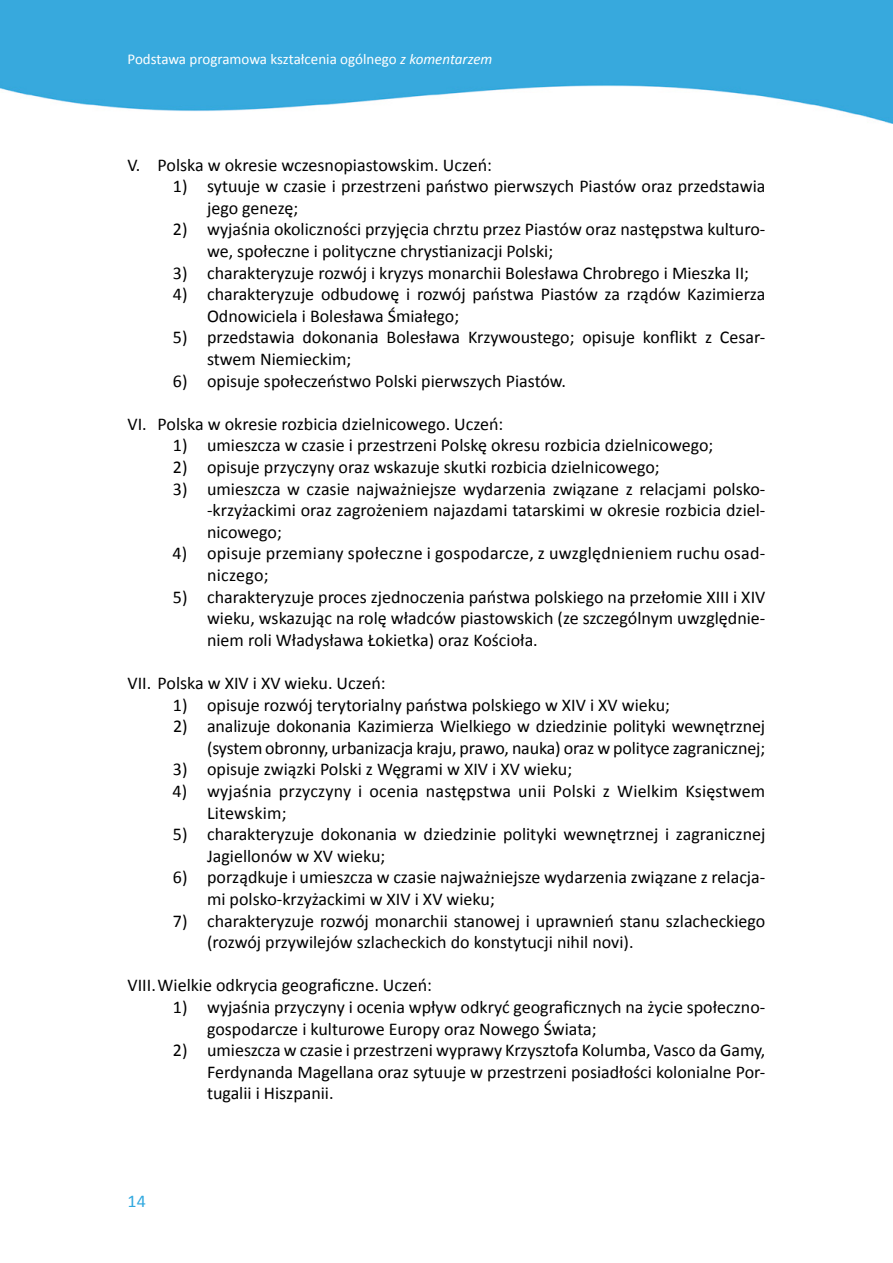
<style>
.page{position:relative;width:893px;height:1263px;background:#fff}
.page>*{position:absolute;margin:0;border:0;box-sizing:border-box;transform-origin:0 0}
.t1{font:18px/21.6px "Calibri";color:#000}
.t2{font:18px "Calibri";color:#30a8df}
.t3{font:15px "Calibri";color:#fff}
.s1{font-style:italic}
</style>
<div class="page">
<img style="left:0;top:0;width:893px;height:123px">
<p class="t3" style="left:128px;top:50px;width:366px">Podstawa programowa kształcenia ogólnego <span class="s1">z komentarzem</span></p>
<p class="t1" style="left:128px;top:154px;width:366px">V. Polska w okresie wczesnopiastowskim. Uczeń:</p>
<p class="t1" style="left:207px;top:175px;width:560px;text-indent:-34px">1) sytuuje w czasie i przestrzeni państwo pierwszych Piastów oraz przedstawia jego genezę;</p>
<p class="t1" style="left:207px;top:219px;width:560px;text-indent:-34px">2) wyjaśnia okoliczności przyjęcia chrztu przez Piastów oraz następstwa kulturo&shy;we, społeczne i polityczne chrystianizacji Polski;</p>
<p class="t1" style="left:173px;top:262px;width:577px">3) charakteryzuje rozwój i kryzys monarchii Bolesława Chrobrego i Mieszka II;</p>
<p class="t1" style="left:207px;top:283px;width:560px;text-indent:-34px">4) charakteryzuje odbudowę i rozwój państwa Piastów za rządów Kazimierza<br>Odnowiciela i Bolesława Śmiałego;</p>
<p class="t1" style="left:207px;top:327px;width:560px;text-indent:-34px">5) przedstawia dokonania Bolesława Krzywoustego; opisuje konflikt z Cesar&shy;stwem Niemieckim;</p>
<p class="t1" style="left:173px;top:370px;width:392px">6) opisuje społeczeństwo Polski pierwszych Piastów.</p>
<p class="t1" style="left:128px;top:413px;width:377px">VI. Polska w okresie rozbicia dzielnicowego. Uczeń:</p>
<p class="t1" style="left:173px;top:435px;width:542px">1) umieszcza w czasie i przestrzeni Polskę okresu rozbicia dzielnicowego;</p>
<p class="t1" style="left:173px;top:456px;width:488px">2) opisuje przyczyny oraz wskazuje skutki rozbicia dzielnicowego;</p>
<p class="t1" style="left:207px;top:478px;width:560px;text-align:justify;text-indent:-34px">3) umieszcza w czasie najważniejsze wydarzenia związane z relacjami polsko--krzyżackimi oraz zagrożeniem najazdami tatarskimi w okresie rozbicia dziel&shy;nicowego;</p>
<p class="t1" style="left:207px;top:543px;width:560px;text-indent:-35px">4) opisuje przemiany społeczne i gospodarcze, z uwzględnieniem ruchu osad&shy;niczego;</p>
<p class="t1" style="left:207px;top:586px;width:560px;text-align:justify;text-indent:-34px">5) charakteryzuje proces zjednoczenia państwa polskiego na przełomie XIII i XIV wieku, wskazując na rolę władców piastowskich (ze szczególnym uwzględnie&shy;niem roli Władysława Łokietka) oraz Kościoła.</p>
<p class="t1" style="left:128px;top:672px;width:260px">VII. Polska w XIV i XV wieku. Uczeń:</p>
<p class="t1" style="left:173px;top:694px;width:499px">1) opisuje rozwój terytorialny państwa polskiego w XIV i XV wieku;</p>
<p class="t1" style="left:173px;top:715px;width:593px;text-align:right">2) analizuje dokonania Kazimierza Wielkiego w dziedzinie polityki wewnętrznej (system obronny, urbanizacja kraju, prawo, nauka) oraz w polityce zagranicznej;</p>
<p class="t1" style="left:173px;top:759px;width:401px">3) opisuje związki Polski z Węgrami w XIV i XV wieku;</p>
<p class="t1" style="left:207px;top:780px;width:560px;text-indent:-35px">4) wyjaśnia przyczyny i ocenia następstwa unii Polski z Wielkim Księstwem<br>Litewskim;</p>
<p class="t1" style="left:207px;top:823px;width:560px;text-indent:-34px">5) charakteryzuje dokonania w dziedzinie polityki wewnętrznej i zagranicznej<br>Jagiellonów w XV wieku;</p>
<p class="t1" style="left:207px;top:867px;width:560px;text-indent:-34px">6) porządkuje i umieszcza w czasie najważniejsze wydarzenia związane z relacja&shy;mi polsko-krzyżackimi w XIV i XV wieku;</p>
<p class="t1" style="left:207px;top:910px;width:560px;text-indent:-34px">7) charakteryzuje rozwój monarchii stanowej i uprawnień stanu szlacheckiego (rozwój przywilejów szlacheckich do konstytucji nihil novi).</p>
<p class="t1" style="left:128px;top:975px;width:306px">VIII. Wielkie odkrycia geograficzne. Uczeń:</p>
<p class="t1" style="left:207px;top:996px;width:560px;text-indent:-34px">1) wyjaśnia przyczyny i ocenia wpływ odkryć geograficznych na życie społeczno&shy;gospodarcze i kulturowe Europy oraz Nowego Świata;</p>
<p class="t1" style="left:207px;top:1039px;width:560px;text-align:justify;text-indent:-34px">2) umieszcza w czasie i przestrzeni wyprawy Krzysztofa Kolumba, Vasco da Gamy, Ferdynanda Magellana oraz sytuuje w przestrzeni posiadłości kolonialne Por&shy;tugalii i Hiszpanii.</p>
<p class="t2" style="left:128px;top:1190px;width:20px">14</p>
</div>
